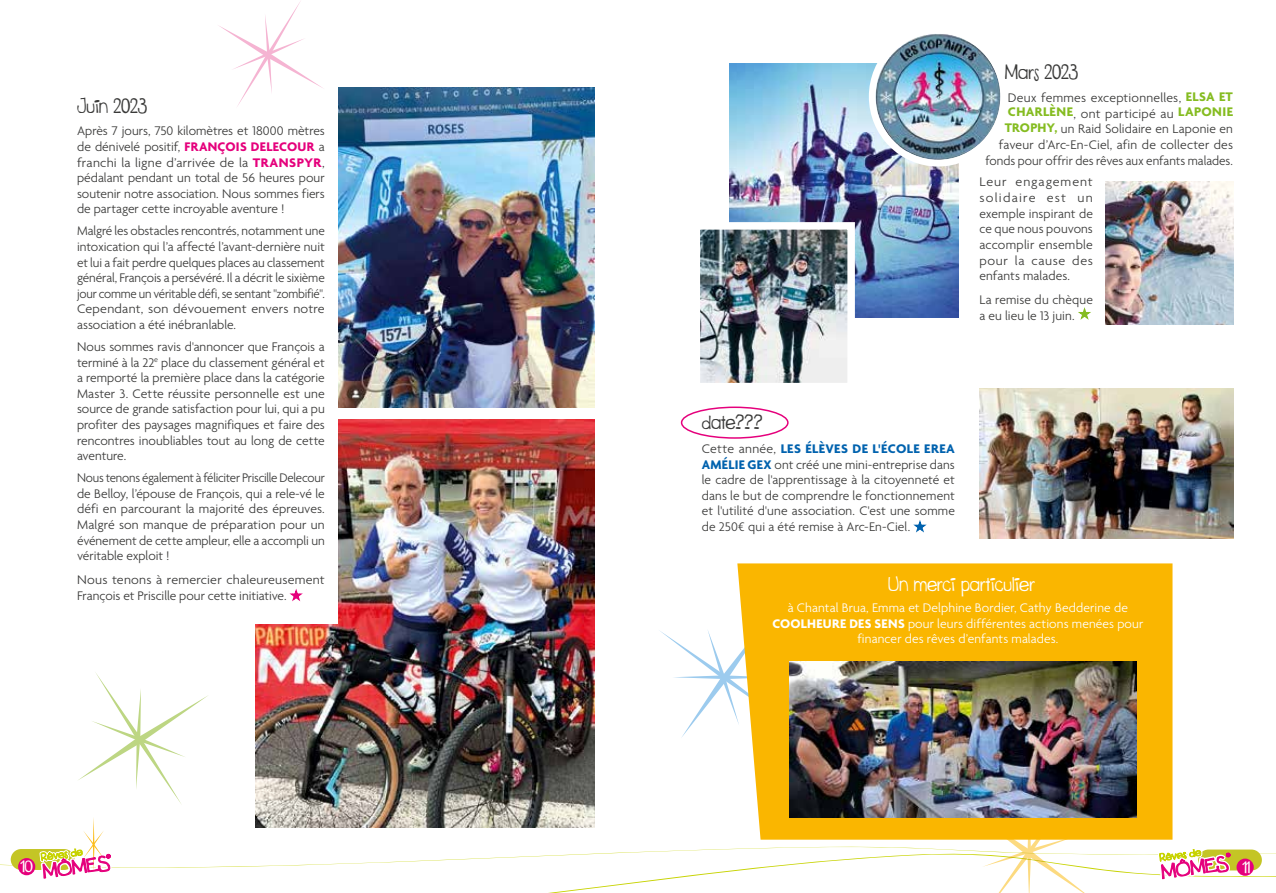
<style>
.page{position:relative;width:1276px;height:893px;background:#fff}
.page>*{position:absolute;margin:0;border:0;box-sizing:border-box;transform-origin:0 0}
.t1{font:21px "kitsu";color:#3a3a39;scale:.86 1}
.t2{font:21px "kitsu";letter-spacing:-.005em;color:#fff;scale:.86 1}
.t3{font:16.5px "kitsu";color:#fff}
.t4{font:300 13.5px/15.6px "Agenda";letter-spacing:.005em;color:#3a3a39;text-align:justify}
.t5{font:300 13.5px/15.6px "Agenda";letter-spacing:.005em;color:#3a3a39;text-align:justify;scale:.96 1}
.t6{font:300 13.5px/15.6px "Agenda";letter-spacing:.005em;color:#3a3a39;text-align:justify;scale:1.04 1}
.t7{font:300 13.5px/15.6px "Agenda";letter-spacing:.01em;color:#fff;text-align:center}
.s1{font-weight:700;color:#e5007c}
.s2{font-weight:700;color:#85bc21}
.s3{font-weight:700;color:#0062ae}
.s4{font-weight:700}
</style>
<div class="page">
<svg style="left:0;top:611px;width:1276px;height:282px"></svg>
<svg style="left:1078px;top:308px;width:13px;height:12px"></svg>
<svg style="left:913px;top:520px;width:14px;height:13px"></svg>
<svg style="left:737px;top:563px;width:435px;height:277px;background:#f8b80e"></svg>
<img style="left:790px;top:662px;width:346px;height:156px">
<img style="left:256px;top:419px;width:339px;height:409px">
<img style="left:338px;top:88px;width:257px;height:319px">
<img style="left:730px;top:63px;width:228px;height:255px">
<img style="left:700px;top:218px;width:158px;height:165px">
<img style="left:979px;top:388px;width:254px;height:150px">
<div style="left:64px;top:85px;width:273px;height:538px;background:#fff"></div>
<svg style="left:289px;top:589px;width:14px;height:13px"></svg>
<img style="left:875px;top:35px;width:124px;height:125px">
<div style="left:869px;top:27px;width:138px;height:140px;border:7px solid #fff;border-radius:50%"></div>
<img style="left:1105px;top:182px;width:128px;height:143px">
<svg style="left:218px;top:1px;width:105px;height:106px"></svg>
<div style="left:681px;top:407px;width:107px;height:32px;border:2px solid #e5007c;border-radius:50%"></div>
<h1 class="t1" style="left:77px;top:95px;width:83px">Juin 2023</h1>
<p class="t4" style="left:77px;top:124px;width:249px">Après 7 jours, 750 kilomètres et 18000 mètres de dénivelé positif, <span class="s1">FRANÇOIS DELECOUR</span> a franchi la ligne d’arrivée de la <span class="s1">TRANSPYR</span>, pédalant pendant un total de 56 heures pour soutenir notre association. Nous sommes fiers de partager cette incroyable aventure !</p>
<p class="t4" style="left:77px;top:224px;width:249px">Malgré les obstacles rencontrés, notamment une intoxication qui l’a affecté l’avant-dernière nuit et lui a fait perdre quelques places au classement général, François a persévéré. Il a décrit le sixième jour comme un véritable défi, se sentant "zombifié".<br>Cependant, son dévouement envers notre association a été inébranlable.</p>
<p class="t4" style="left:77px;top:340px;width:249px">Nous sommes ravis d'annoncer que François a terminé à la 22<sup>e</sup> place du classement général et a remporté la première place dans la catégorie Master 3. Cette réussite personnelle est une source de grande satisfaction pour lui, qui a pu profiter des paysages magnifiques et faire des rencontres inoubliables tout au long de cette aventure.</p>
<p class="t5" style="left:77px;top:471px;width:259px">Nous tenons également à féliciter Priscille Delecour de Belloy, l’épouse de François, qui a rele-vé le défi en parcourant la majorité des épreuves.<br>Malgré son manque de préparation pour un événement de cette ampleur, elle a accompli un véritable exploit !</p>
<p class="t6" style="left:77px;top:573px;width:240px">Nous tenons à remercier chaleureusement<br>François et Priscille pour cette initiative.</p>
<h1 class="t1" style="left:1005px;top:61px;width:87px">Mars 2023</h1>
<p class="t4" style="left:1008px;top:92px;width:227px;line-height:14.1px">Deux femmes exceptionnelles, <span class="s2">ELSA ET<br>CHARLÈNE</span>, ont participé au <span class="s2">LAPONIE</span></p>
<p class="t4" style="left:985px;top:122px;width:249px;text-align:right"><span class="s2">TROPHY,</span> un Raid Solidaire en Laponie en faveur d’Arc-En-Ciel, afin de collecter des fonds pour offrir des rêves aux enfants malades.</p>
<p class="t6" style="left:979px;top:175px;width:111px">Leur engagement solidaire est un exemple inspirant de ce que nous pouvons accomplir ensemble pour la cause des enfants malades.</p>
<p class="t4" style="left:979px;top:293px;width:115px">La remise du chèque a eu lieu le 13 juin.</p>
<h1 class="t1" style="left:702px;top:411px;width:72px">date???</h1>
<p class="t4" style="left:702px;top:442px;width:255px">Cette année, <span class="s3">LES ÉLÈVES DE L'ÉCOLE EREA AMÉLIE GEX</span> ont créé une mini-entreprise dans le cadre de l'apprentissage à la citoyenneté et dans le but de comprendre le fonctionnement et l'utilité d'une association. C'est une somme de 250€ qui a été remise à Arc-En-Ciel.</p>
<h1 class="t2" style="left:888px;top:573px;width:172px">Un merci particulier</h1>
<p class="t7" style="left:772px;top:601px;width:372px">à Chantal Brua, Emma et Delphine Bordier, Cathy Bedderine de<br><span class="s4">COOLHEURE DES SENS</span> pour leurs différentes actions menées pour financer des rêves d’enfants malades.</p>
<p class="t3" style="left:20px;top:858px;width:15px">10</p>
<p class="t3" style="left:1242px;top:859px;width:10px">11</p>
</div>
